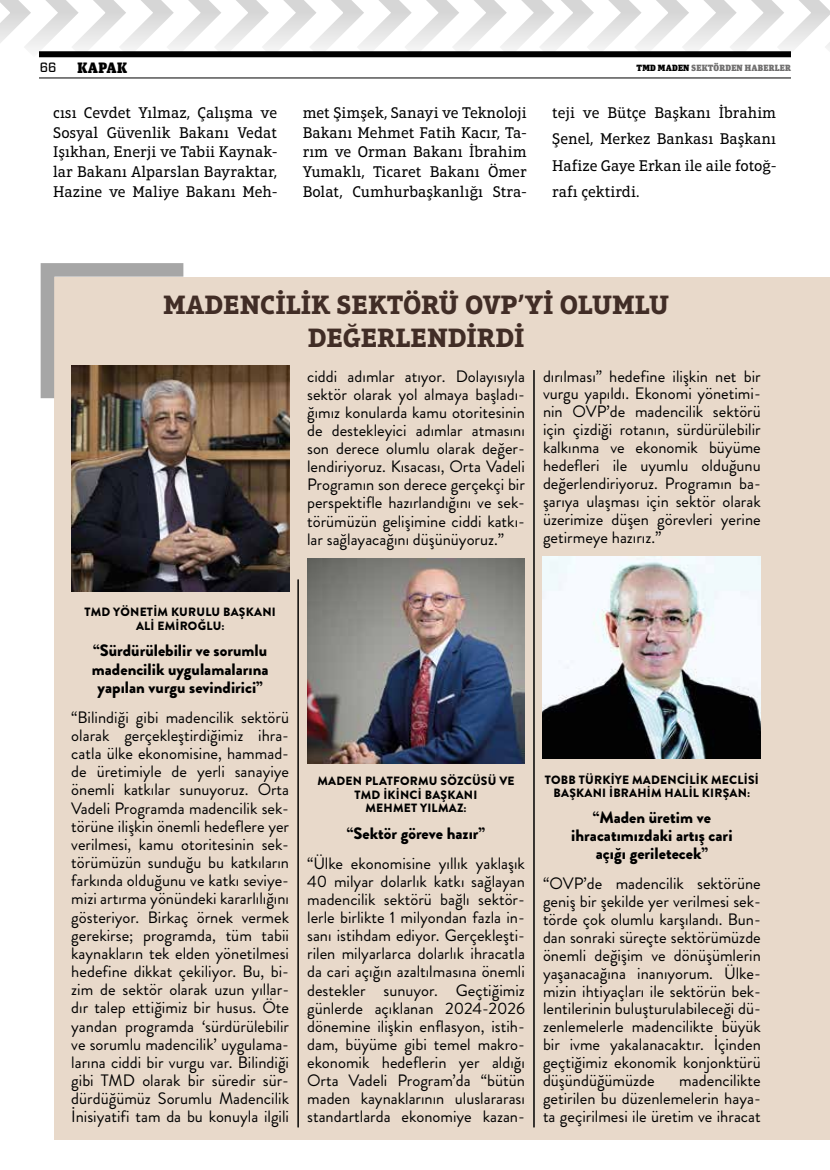
<style>
.page{position:relative;width:830px;height:1170px;background:#fff}
.page>*{position:absolute;margin:0;border:0;box-sizing:border-box;transform-origin:0 0}
.t1{font:700 27px/32.5px "Aptifer Slab LT Pro";color:#412d26;text-align:center}
.t2{font:16.5px/18.1px "Brandon Grotesque";color:#000;text-align:justify}
.t3{font:900 16.5px/18.1px "Brandon Grotesque";color:#000;text-align:center}
.t4{font:15.75px/19.6px "Aptifer Slab LT Pro";color:#000;text-align:justify}
.t5{font:900 15px "Unit Slab Pro";letter-spacing:.02em;color:#000}
.t6{font:500 13.5px "Industry";color:#000}
.t7{font:900 12px/13.2px "Brandon Grotesque";letter-spacing:.02em;color:#000;text-align:center}
.t8{font:900 9px "Unit Slab Pro";letter-spacing:.02em;color:#706f6f}
.s1{color:#000}
</style>
<div class="page">
<div style="left:777px;top:277px;width:52px;height:862px;background:#e8d9ca"></div>
<div style="left:54px;top:277px;width:723px;height:862px;background:#e8d9ca"></div>
<img style="left:71px;top:365px;width:218px;height:226px">
<img style="left:307px;top:558px;width:217px;height:205px">
<img style="left:542px;top:556px;width:218px;height:202px">
<hr style="left:297px;top:579px;width:1px;height:548px;background:#000">
<hr style="left:533px;top:370px;width:1px;height:757px;background:#000">
<svg style="left:40px;top:263px;width:157px;height:148px"></svg>
<svg style="left:0;top:0;width:829px;height:58px"></svg>
<div style="left:39px;top:51px;width:751px;height:6px;background:#000"></div>
<hr style="left:39px;top:78px;width:751px;height:1px;background:#000">
<p class="t6" style="left:40px;top:60px;width:18px">66</p>
<p class="t5" style="left:77px;top:57px;width:51px">KAPAK</p>
<p class="t8" style="left:636px;top:61px;width:156px"><span class="s1">TMD MADEN</span> SEKTÖRDEN HABERLER</p>
<p class="t4" style="left:53px;top:103px;width:225px">cısı Cevdet Yılmaz, Çalışma ve Sosyal Güvenlik Bakanı Vedat Işıkhan, Enerji ve Tabii Kaynak&shy;lar Bakanı Alparslan Bayraktar, Hazine ve Maliye Bakanı Meh-</p>
<p class="t4" style="left:302px;top:103px;width:225px">met Şimşek, Sanayi ve Teknoloji Bakanı Mehmet Fatih Kacır, Ta&shy;rım ve Orman Bakanı İbrahim Yumaklı, Ticaret Bakanı Ömer Bolat, Cumhurbaşkanlığı Stra-</p>
<p class="t4" style="left:552px;top:100px;width:225px;line-height:26.2px">teji ve Bütçe Başkanı İbrahim Şenel, Merkez Bankası Başkanı Hafize Gaye Erkan ile aile fotoğ&shy;rafı çektirdi.</p>
<h1 class="t1" style="left:163px;top:288px;width:507px">MADENCİLİK SEKTÖRÜ OVP’Yİ OLUMLU<br>DEĞERLENDİRDİ</h1>
<p class="t2" style="left:307px;top:367px;width:219px">ciddi adımlar atıyor. Dolayısıyla sektör olarak yol almaya başladı&shy;ğımız konularda kamu otoritesinin de destekleyici adımlar atmasını son derece olumlu olarak değer&shy;lendiriyoruz. Kısacası, Orta Vadeli Programın son derece gerçekçi bir perspektifle hazırlandığını ve sek&shy;törümüzün gelişimine ciddi katkı&shy;lar sağlayacağını düşünüyoruz.”</p>
<p class="t2" style="left:542px;top:367px;width:219px">dırılması” hedefine ilişkin net bir vurgu yapıldı. Ekonomi yönetimi&shy;nin OVP’de madencilik sektörü için çizdiği rotanın, sürdürülebilir kalkınma ve ekonomik büyüme hedefleri ile uyumlu olduğunu değerlendiriyoruz. Programın ba&shy;şarıya ulaşması için sektör olarak üzerimize düşen görevleri yerine getirmeye hazırız.”</p>
<p class="t7" style="left:84px;top:605px;width:193px">TMD YÖNETIM KURULU BAŞKANI<br>ALI EMIROĞLU:</p>
<p class="t3" style="left:92px;top:641px;width:178px">“Sürdürülebilir ve sorumlu madencilik uygulamalarına yapılan vurgu sevindirici”</p>
<p class="t2" style="left:71px;top:708px;width:219px">“Bilindiği gibi madencilik sektörü olarak gerçekleştirdiğimiz ihra&shy;catla ülke ekonomisine, hammad&shy;de üretimiyle de yerli sanayiye önemli katkılar sunuyoruz. Orta Vadeli Programda madencilik sek&shy;törüne ilişkin önemli hedeflere yer verilmesi, kamu otoritesinin sek&shy;törümüzün sunduğu bu katkıların farkında olduğunu ve katkı seviye&shy;mizi artırma yönündeki kararlılığını gösteriyor. Birkaç örnek vermek gerekirse; programda, tüm tabii kaynakların tek elden yönetilmesi hedefine dikkat çekiliyor. Bu, bi&shy;zim de sektör olarak uzun yıllar&shy;dır talep ettiğimiz bir husus. Öte yandan programda ‘sürdürülebilir ve sorumlu madencilik’ uygulama&shy;larına ciddi bir vurgu var. Bilindiği gibi TMD olarak bir süredir sür&shy;dürdüğümüz Sorumlu Madencilik İnisiyatifi tam da bu konuyla ilgili</p>
<p class="t7" style="left:317px;top:774px;width:198px">MADEN PLATFORMU SÖZCÜSÜ VE<br>TMD İ KINCI BAŞKANI<br>MEHMET YILMAZ:</p>
<p class="t3" style="left:347px;top:824px;width:140px">“Sektör göreve hazır”</p>
<p class="t2" style="left:307px;top:854px;width:219px">“Ülke ekonomisine yıllık yaklaşık 40 milyar dolarlık katkı sağlayan madencilik sektörü bağlı sektör&shy;lerle birlikte 1 milyondan fazla in&shy;sanı istihdam ediyor. Gerçekleşti&shy;rilen milyarlarca dolarlık ihracatla da cari açığın azaltılmasına önemli destekler sunuyor. Geçtiğimiz günlerde açıklanan 2024-2026 dönemine ilişkin enflasyon, istih&shy;dam, büyüme gibi temel makro&shy;ekonomik hedeflerin yer aldığı Orta Vadeli Program’da “bütün maden kaynaklarının uluslararası standartlarda ekonomiye kazan-</p>
<p class="t7" style="left:544px;top:773px;width:215px">TOBB TÜRKIYE MADENCILIK MECLISI<br>BAŞKANI İ BRAHIM HALIL KIRŞAN:</p>
<p class="t3" style="left:571px;top:808px;width:163px">“Maden üretim ve ihracatımızdaki artış cari açığı geriletecek”</p>
<p class="t2" style="left:542px;top:874px;width:219px">“OVP’de madencilik sektörüne geniş bir şekilde yer verilmesi sek&shy;törde çok olumlu karşılandı. Bun&shy;dan sonraki süreçte sektörümüzde önemli değişim ve dönüşümlerin yaşanacağına inanıyorum. Ülke&shy;mizin ihtiyaçları ile sektörün bek&shy;lentilerinin buluşturulabileceği dü&shy;zenlemelerle madencilikte büyük bir ivme yakalanacaktır. İçinden geçtiğimiz ekonomik konjonktürü düşündüğümüzde</p>
<p class="t2" style="left:542px;top:1071px;width:219px;text-indent:136px">madencilikte getirilen bu düzenlemelerin haya&shy;ta geçirilmesi ile üretim ve ihracat</p>
</div>
